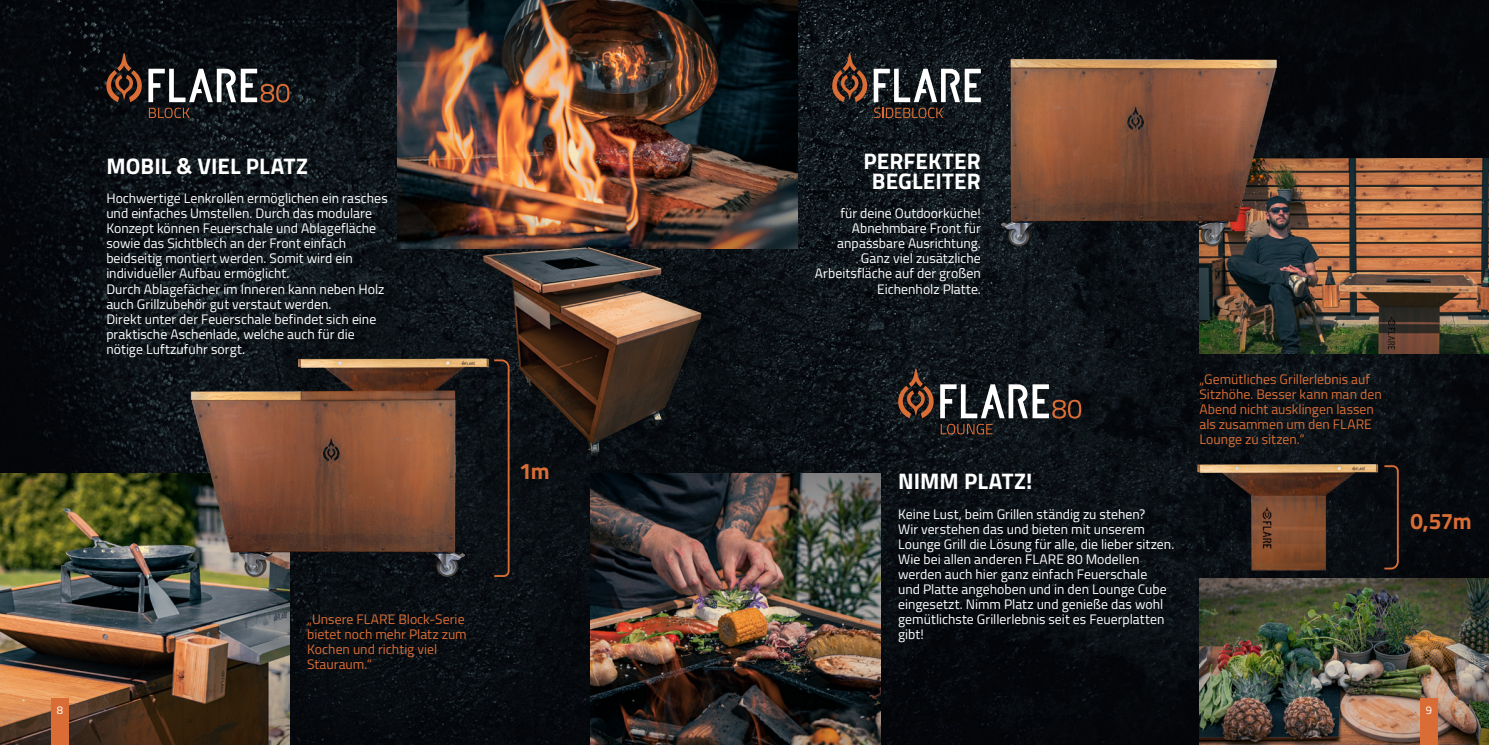
<style>
.page{position:relative;width:1489px;height:745px;background:#fff}
.page>*{position:absolute;margin:0;border:0;box-sizing:border-box;transform-origin:0 0}
.t1{font:700 22.5px/20px "Titillium Web";letter-spacing:.005em;color:#fff;text-align:center}
.t2{font:700 22.5px "Titillium Web";color:#d96d35}
.t3{font:13.75px/15px "Titillium Web";color:#fff}
.t4{font:13.75px/15px "Titillium Web";color:#d96d35}
.t5{font:11.25px "Titillium Web";color:#fff}
</style>
<div class="page">
<img style="left:0;top:0;width:1488px;height:744px">
<svg style="left:829px;top:53px;width:151px;height:49px"></svg>
<svg style="left:874px;top:108px;width:69px;height:10px"></svg>
<img style="left:1199px;top:158px;width:289px;height:195px">
<svg style="left:895px;top:368px;width:186px;height:66px;background:#3d3a39"></svg>
<img style="left:994px;top:57px;width:292px;height:191px">
<img style="left:1199px;top:578px;width:289px;height:166px">
<img style="left:591px;top:473px;width:289px;height:271px">
<img style="left:397px;top:0;width:400px;height:248px">
<img style="left:0;top:473px;width:289px;height:271px">
<img style="left:481px;top:241px;width:221px;height:217px">
<div style="left:51px;top:698px;width:18px;height:46px;background:#d96d35"></div>
<div style="left:1419px;top:698px;width:18px;height:46px;background:#d96d35"></div>
<svg style="left:149px;top:108px;width:41px;height:10px"></svg>
<svg style="left:104px;top:53px;width:185px;height:49px;background:#423c3b"></svg>
<svg style="left:1382px;top:464px;width:17px;height:106px;background:#231714"></svg>
<img style="left:1194px;top:454px;width:186px;height:123px">
<img style="left:185px;top:353px;width:324px;height:227px">
<svg style="left:492px;top:358px;width:18px;height:219px;background:#231b18"></svg>
<h1 class="t1" style="left:106px;top:155px;width:203px">MOBIL &amp; VIEL PLATZ</h1>
<p class="t3" style="left:106px;top:190px;width:283px">Hochwertige Lenkrollen ermöglichen ein rasches und einfaches Umstellen. Durch das modulare Konzept können Feuerschale und Ablagefläche sowie das Sichtblech an der Front einfach beidseitig montiert werden. Somit wird ein individueller Aufbau ermöglicht.<br>Durch Ablagefächer im Inneren kann neben Holz auch Grillzubehör gut verstaut werden.<br>Direkt unter der Feuerschale befindet sich eine praktische Aschenlade, welche auch für die nötige Luftzufuhr sorgt.</p>
<p class="t4" style="left:307px;top:610px;width:161px">„Unsere FLARE Block-Serie bietet noch mehr Platz zum<br>Kochen und richtig viel<br>Stauraum.“</p>
<h1 class="t2" style="left:519px;top:453px;width:32px">1m</h1>
<h1 class="t1" style="left:863px;top:149px;width:119px">PERFEKTER<br>BEGLEITER</h1>
<p class="t3" style="left:814px;top:205px;width:167px;text-align:right">für deine Outdoorküche!<br>Abnehmbare Front für anpassbare Ausrichtung.<br>Ganz viel zusätzliche<br>Arbeitsfläche auf der großen<br>Eichenholz Platte.</p>
<h1 class="t1" style="left:898px;top:470px;width:136px">NIMM PLATZ!</h1>
<p class="t3" style="left:898px;top:505px;width:278px">Keine Lust, beim Grillen ständig zu stehen?<br>Wir verstehen das und bieten mit unserem Lounge Grill die Lösung für alle, die lieber sitzen.<br>Wie bei allen anderen FLARE 80 Modellen werden auch hier ganz einfach Feuerschale<br>und Platte angehoben und in den Lounge Cube eingesetzt. Nimm Platz und genieße das wohl gemütlichste Grillerlebnis seit es Feuerplatten gibt!</p>
<p class="t4" style="left:1199px;top:370px;width:184px">„Gemütliches Grillerlebnis auf<br>Sitzhöhe. Besser kann man den<br>Abend nicht ausklingen lassen als zusammen um den FLARE<br>Lounge zu sitzen.“</p>
<h1 class="t2" style="left:1410px;top:503px;width:63px">0,57m</h1>
<p class="t5" style="left:57px;top:701px;width:8px">8</p>
<p class="t5" style="left:1425px;top:701px;width:8px">9</p>
</div>
